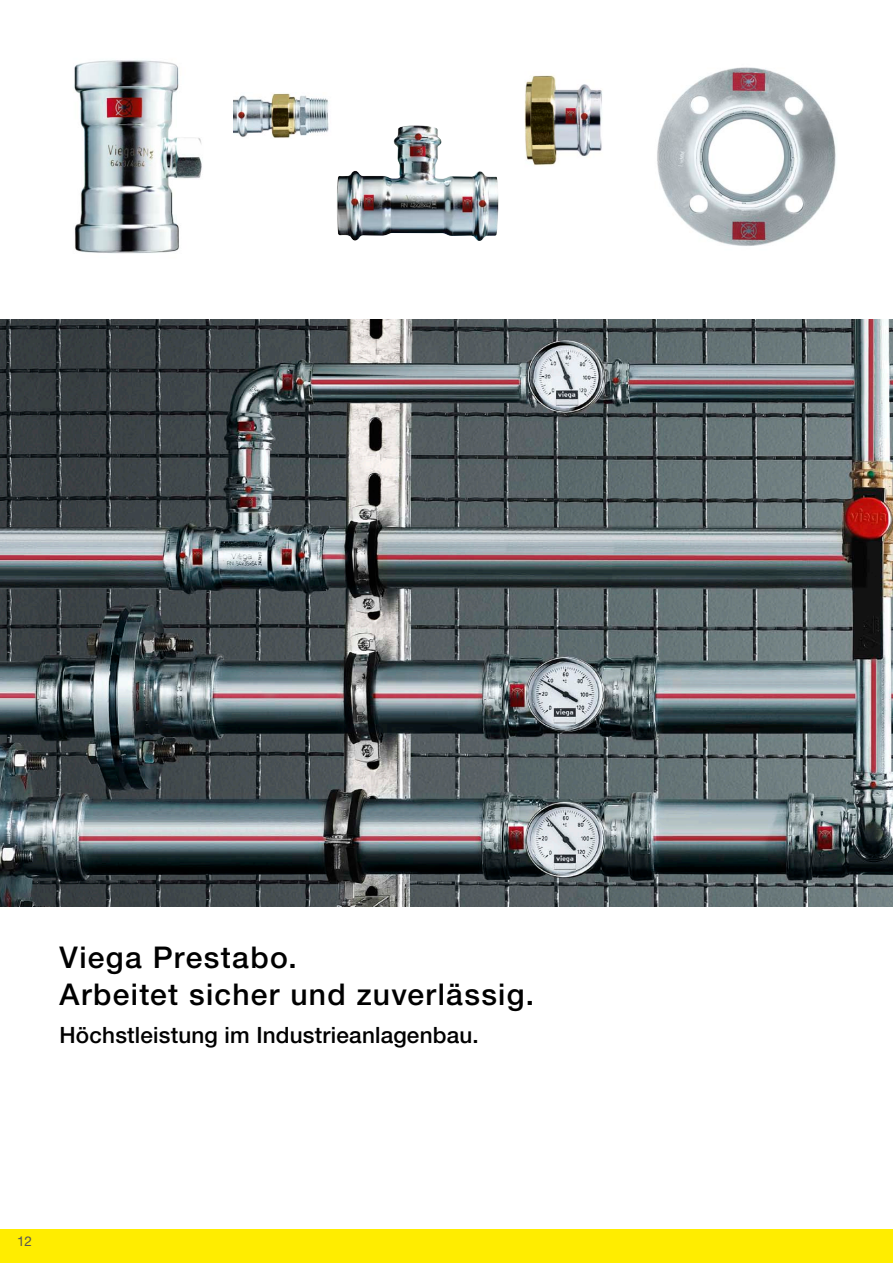
<style>
.page{position:relative;width:893px;height:1263px;background:#fff}
.page>*{position:absolute;margin:0;border:0;box-sizing:border-box;transform-origin:0 0}
.t1{font:500 30px/37.5px "Viega Helvetica Neue";letter-spacing:.045em;color:#000}
.t2{font:500 22.5px "Viega Helvetica Neue";letter-spacing:.01em;color:#000}
.t3{font:13.5px "Viega Helvetica Neue";color:#555}
</style>
<div class="page">
<img style="left:233px;top:93px;width:96px;height:45px">
<img style="left:524px;top:75px;width:78px;height:91px">
<img style="left:337px;top:125px;width:161px;height:116px">
<img style="left:74px;top:60px;width:128px;height:194px">
<img style="left:657px;top:67px;width:179px;height:179px">
<img style="left:0;top:320px;width:893px;height:586px">
<div style="left:0;top:1229px;width:893px;height:34px;background:#ffed00"></div>
<p class="t1" style="left:60px;top:938px;width:476px">Viega Prestabo.<br>Arbeitet sicher und zuverlässig.</p>
<p class="t2" style="left:60px;top:1021px;width:421px">Höchstleistung im Industrieanlagenbau.</p>
<p class="t3" style="left:17px;top:1233px;width:17px">12</p>
</div>
